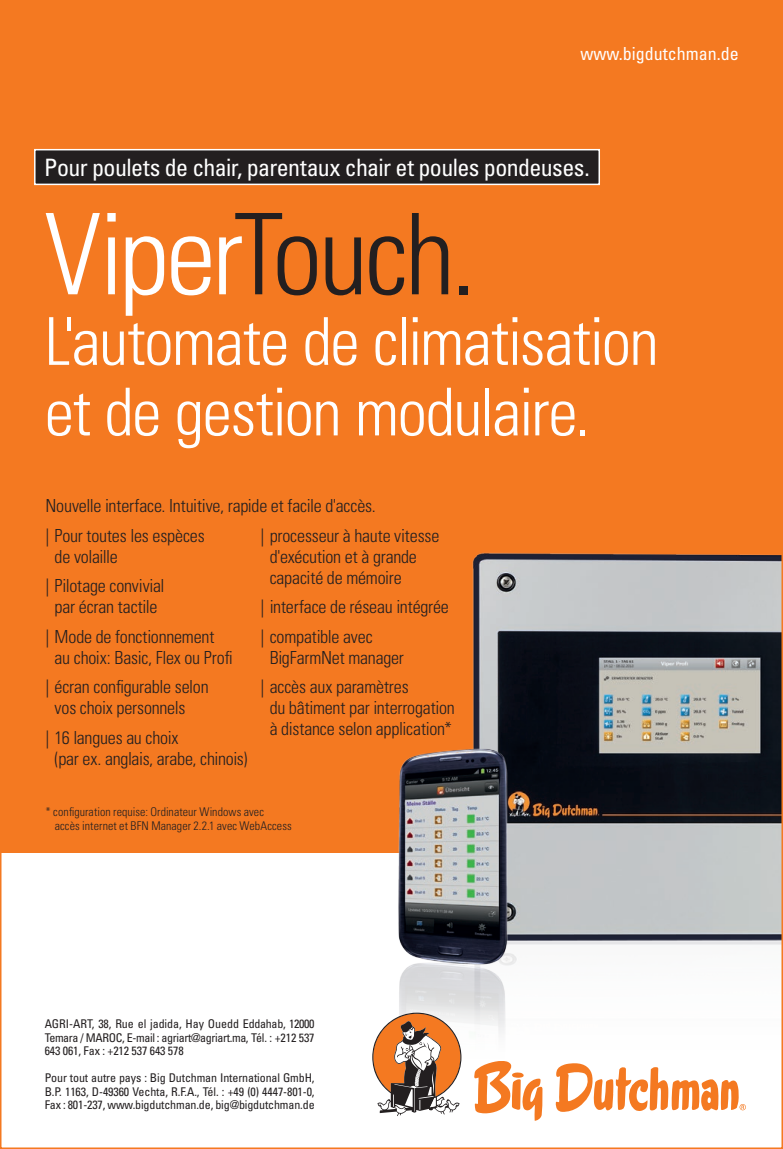
<style>
.page{position:relative;width:783px;height:1149px;background:#fff}
.page>*{position:absolute;margin:0;border:0;box-sizing:border-box;transform-origin:0 0}
.t1{font:300 condensed 112.5px "Univers LT Std";letter-spacing:-.035em;color:#231f20}
.t2{font:300 condensed 66px/70.5px "Univers LT Std";letter-spacing:-.025em;color:#fff}
.t3{font:condensed 24px "Univers LT Std";letter-spacing:-.025em;color:#fff}
.t4{font:300 condensed 18px/29.5px "Univers LT Std";letter-spacing:-.01em;color:#231f20}
.t5{font:condensed 18px "Univers LT Std";color:#fff}
.t6{font:condensed 12px/13.5px "Univers LT Std";letter-spacing:-.01em;color:#231f20;text-align:justify}
.t7{font:300 condensed 12px/13.5px "Univers LT Std";letter-spacing:.01em;color:#231f20}
.s1{color:#fff}
</style>
<div class="page">
<div style="left:0;top:0;width:782px;height:851px;background:#f47921"></div>
<div style="left:34px;top:149px;width:566px;height:36px;background:#231f20;border:2px solid #fff"></div>
<img style="left:472px;top:552px;width:307px;height:569px">
<img style="left:389px;top:739px;width:126px;height:347px">
<svg style="left:474px;top:1060px;width:68px;height:60px"></svg>
<svg style="left:555px;top:1061px;width:190px;height:50px"></svg>
<svg style="left:372px;top:1012px;width:89px;height:103px"></svg>
<p class="t5" style="left:580px;top:42px;width:160px">www.bigdutchman.de</p>
<h3 class="t3" style="left:44px;top:152px;width:546px">Pour poulets de chair, parentaux chair et poules pondeuses.</h3>
<h1 class="t1" style="left:45px;top:187px;width:432px"><span class="s1">Viper</span>Touch.</h1>
<h2 class="t2" style="left:45px;top:306px;width:615px">L'automate de climatisation et de gestion modulaire.</h2>
<p class="t4" style="left:45px;top:490px;width:332px">Nouvelle interface. Intuitive, rapide et facile d'accès. | Pour toutes les espèces</p>
<p class="t4" style="left:45px;top:541px;width:121px;text-indent:9px">de volaille<br>| Pilotage convivial</p>
<p class="t4" style="left:45px;top:591px;width:170px;text-indent:9px">par écran tactile<br>| Mode de fonctionnement</p>
<p class="t4" style="left:45px;top:642px;width:189px;text-indent:9px">au choix: Basic, Flex ou Profi | écran configurable selon</p>
<p class="t4" style="left:45px;top:692px;width:141px;text-align:center">vos choix personnels<br>| 16 langues au choix</p>
<p class="t4" style="left:55px;top:743px;width:194px">(par ex. anglais, arabe, chinois)</p>
<p class="t4" style="left:269px;top:524px;width:171px;line-height:21px;text-indent:-9px">| processeur à haute vitesse d'exécution et à grande capacité de mémoire</p>
<p class="t4" style="left:260px;top:591px;width:190px">| interface de réseau intégrée | compatible avec</p>
<p class="t4" style="left:260px;top:642px;width:150px;text-align:center">BigFarmNet manager<br>| accès aux paramètres</p>
<p class="t4" style="left:269px;top:697px;width:187px;line-height:21px">du bâtiment par interrogation à distance selon application*</p>
<p class="t7" style="left:55px;top:805px;width:239px;text-indent:-9px">* configuration requise: Ordinateur Windows avec accès internet et BFN Manager 2.2.1 avec WebAccess</p>
<p class="t6" style="left:45px;top:1016px;width:271px">AGRI-ART, 38, Rue el jadida, Hay Ouedd Eddahab, 12000<br>Temara / MAROC, E-mail : agriart@agriart.ma, Tél. : +212 537<br>643 061, Fax : +212 537 643 578</p>
<p class="t6" style="left:45px;top:1070px;width:271px">Pour tout autre pays : Big Dutchman International GmbH, B.P. 1163, D-49360 Vechta, R.F.A., Tél. : +49 (0) 4447-801-0, Fax : 801-237, www.bigdutchman.de, big@bigdutchman.de</p>
</div>
